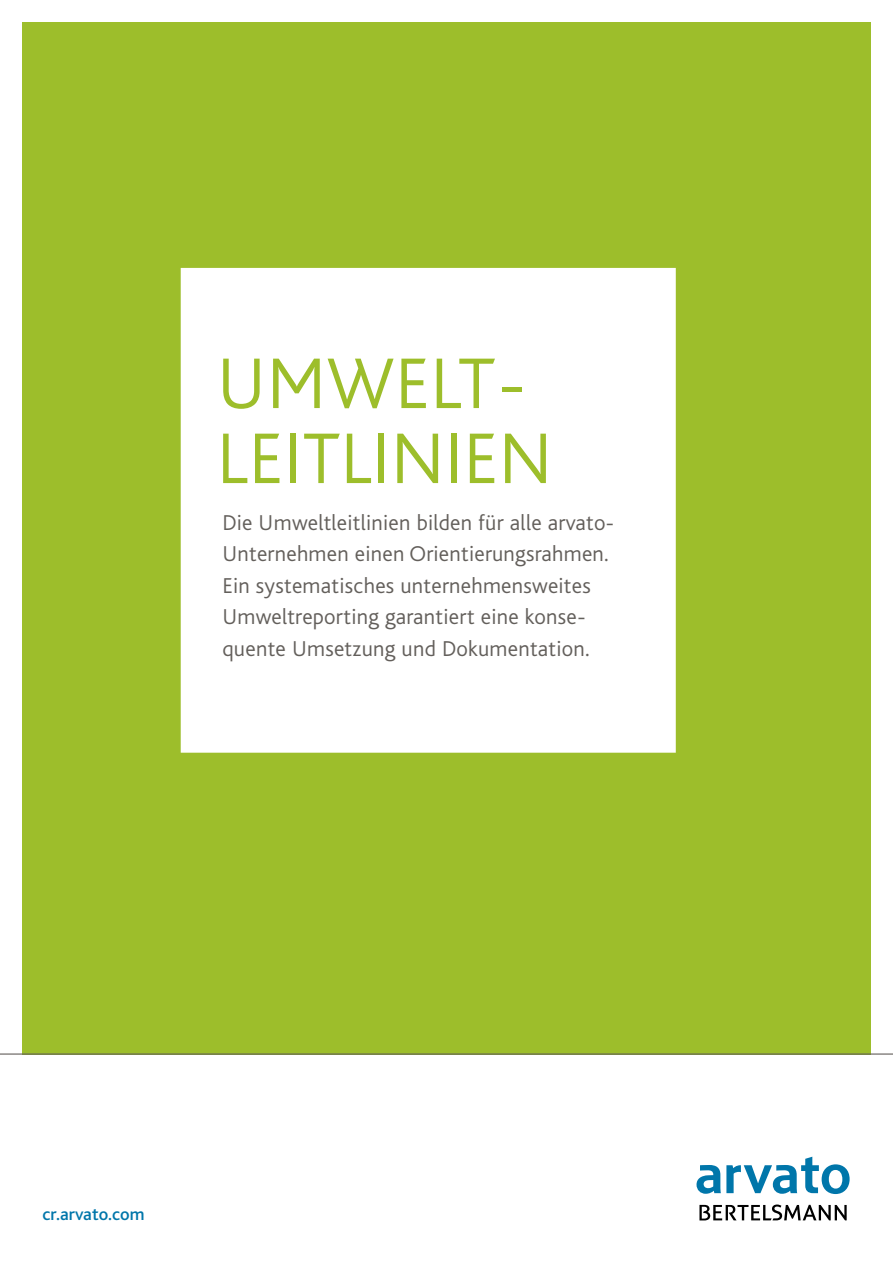
<style>
.page{position:relative;width:893px;height:1263px;background:#fff}
.page>*{position:absolute;margin:0;border:0;box-sizing:border-box;transform-origin:0 0}
.t1{font:300 75px/75px "Bliss";letter-spacing:.005em;color:#9dbe2b}
.t2{font:300 22.5px/31.5px "Bliss";letter-spacing:.01em;color:#635f5b}
.t3{font:500 18px "Bliss";letter-spacing:.005em;color:#0076aa}
</style>
<div class="page">
<div style="left:22px;top:22px;width:849px;height:1032px;background:#9dbe2b"></div>
<div style="left:181px;top:268px;width:495px;height:485px;background:#fff"></div>
<svg style="left:696px;top:1157px;width:154px;height:37px"></svg>
<svg style="left:699px;top:1204px;width:148px;height:16px"></svg>
<hr style="left:0;top:1053px;width:893px;height:1px;background:#635f5b">
<h1 class="t1" style="left:217px;top:347px;width:337px">UMWELT-<br>LEITLINIEN</h1>
<p class="t2" style="left:222px;top:507px;width:393px">Die Umweltleitlinien bilden für alle arvato-Unternehmen einen Orientierungsrahmen.<br>Ein systematisches unternehmensweites Umweltreporting garantiert eine konse&shy;quente Umsetzung und Dokumentation.</p>
<p class="t3" style="left:43px;top:1205px;width:104px">cr.arvato.com</p>
</div>
